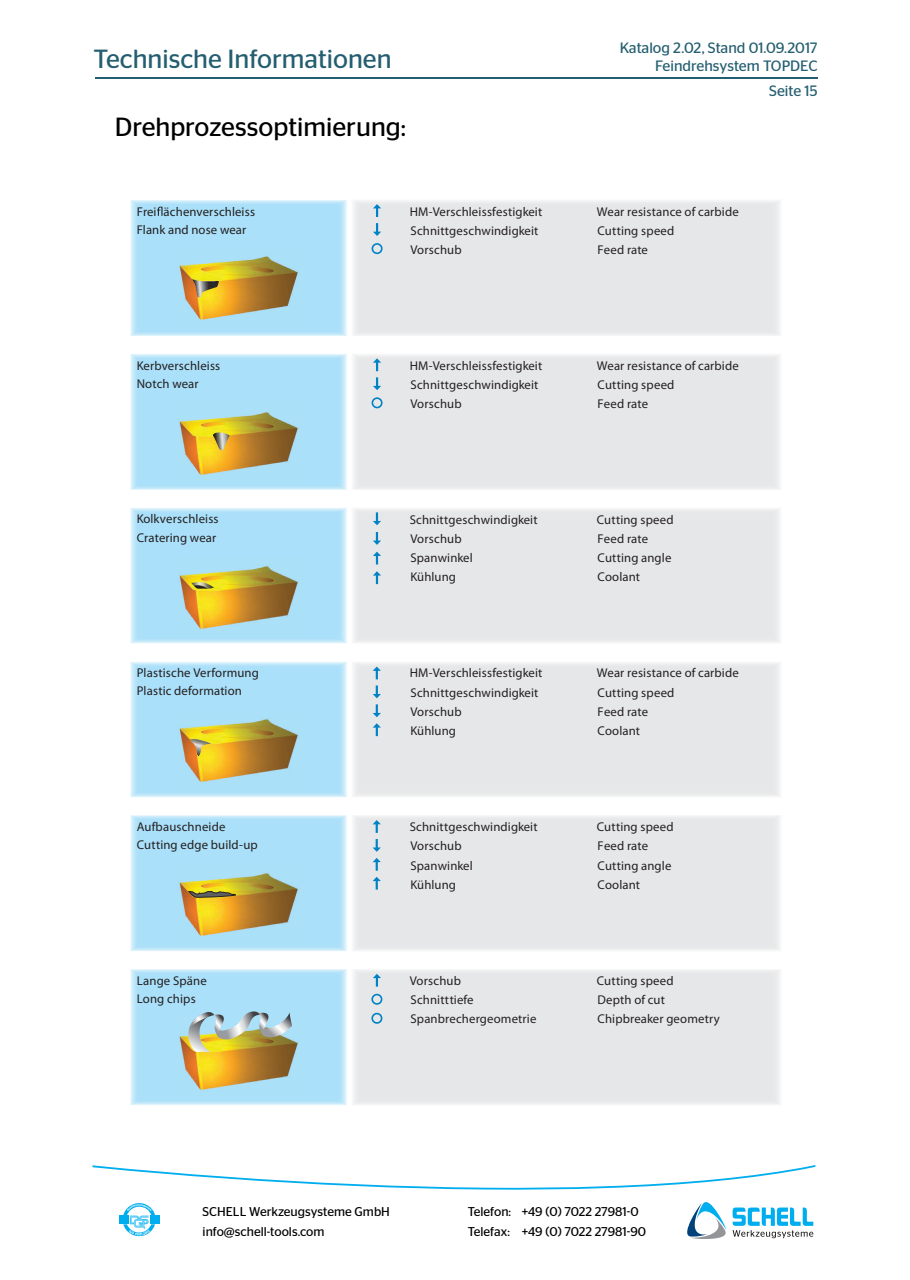
<style>
.page{position:relative;width:910px;height:1280px;background:#fff}
.page>*{position:absolute;margin:0;border:0;box-sizing:border-box;transform-origin:0 0}
.t1{font:26.25px "Stag Sans";color:#245e70}
.t2{font:26.25px "Stag Sans";color:#010001}
.t3{font:15px/18px "Stag Sans";color:#245e70;text-align:right}
.t4{font:12.75px/18px "Myriad Pro";letter-spacing:.01em;color:#231f20}
.t5{font:12.75px/19.8px "Stag Sans";color:#010001}
</style>
<div class="page">
<hr style="left:95px;top:77px;width:723px;height:1px;background:#245e70">
<img style="left:130px;top:200px;width:217px;height:136px">
<img style="left:130px;top:354px;width:217px;height:136px">
<img style="left:130px;top:508px;width:217px;height:135px">
<img style="left:130px;top:662px;width:217px;height:135px">
<img style="left:130px;top:969px;width:217px;height:136px">
<img style="left:130px;top:815px;width:217px;height:136px">
<div style="left:353px;top:201px;width:427px;height:135px;background:#e6e7e9"></div>
<div style="left:353px;top:355px;width:427px;height:135px;background:#e6e7e9"></div>
<img style="left:173px;top:247px;width:130px;height:80px">
<img style="left:192px;top:279px;width:27px;height:18px">
<img style="left:173px;top:556px;width:130px;height:80px">
<img style="left:190px;top:581px;width:25px;height:8px">
<img style="left:193px;top:585px;width:15px;height:4px">
<img style="left:173px;top:403px;width:130px;height:79px">
<img style="left:211px;top:432px;width:19px;height:18px">
<img style="left:173px;top:710px;width:130px;height:79px">
<img style="left:189px;top:738px;width:23px;height:18px">
<img style="left:173px;top:863px;width:130px;height:80px">
<svg style="left:189px;top:891px;width:47px;height:6px"></svg>
<img style="left:173px;top:1018px;width:130px;height:79px">
<img style="left:187px;top:1011px;width:105px;height:41px">
<svg style="left:373px;top:204px;width:8px;height:13px"></svg>
<svg style="left:373px;top:223px;width:8px;height:13px"></svg>
<div style="left:372px;top:243px;width:11px;height:11px;border:2px solid #0082c5;border-radius:50%"></div>
<svg style="left:373px;top:358px;width:8px;height:13px"></svg>
<svg style="left:373px;top:377px;width:8px;height:13px"></svg>
<div style="left:372px;top:397px;width:11px;height:11px;border:2px solid #0082c5;border-radius:50%"></div>
<svg style="left:373px;top:532px;width:8px;height:13px"></svg>
<svg style="left:373px;top:512px;width:8px;height:13px"></svg>
<svg style="left:373px;top:552px;width:8px;height:12px"></svg>
<svg style="left:373px;top:571px;width:8px;height:13px"></svg>
<svg style="left:373px;top:839px;width:8px;height:13px"></svg>
<svg style="left:373px;top:877px;width:8px;height:13px"></svg>
<svg style="left:373px;top:820px;width:8px;height:13px"></svg>
<svg style="left:373px;top:858px;width:8px;height:13px"></svg>
<svg style="left:373px;top:685px;width:8px;height:13px"></svg>
<svg style="left:373px;top:723px;width:8px;height:13px"></svg>
<svg style="left:373px;top:666px;width:8px;height:13px"></svg>
<svg style="left:373px;top:704px;width:8px;height:13px"></svg>
<svg style="left:373px;top:974px;width:8px;height:13px"></svg>
<svg style="left:371px;top:993px;width:12px;height:31px"></svg>
<svg style="left:157px;top:207px;width:6px;height:9px"></svg>
<svg style="left:92px;top:1165px;width:724px;height:25px"></svg>
<svg style="left:687px;top:1202px;width:126px;height:37px"></svg>
<svg style="left:119px;top:1203px;width:40px;height:33px"></svg>
<h1 class="t1" style="left:94px;top:44px;width:300px">Technische Informationen</h1>
<p class="t3" style="left:620px;top:39px;width:199px">Katalog 2.02, Stand 01.09.2017<br>Feindrehsystem TOPDEC</p>
<p class="t3" style="left:769px;top:82px;width:50px">Seite 15</p>
<h1 class="t2" style="left:115px;top:112px;width:293px">Drehprozessoptimierung:</h1>
<p class="t4" style="left:137px;top:202px;width:120px">Frei ächenverschleiss<br>Flank and nose wear</p>
<p class="t4" style="left:410px;top:202px;width:134px">HM-Verschleissfestigkeit</p>
<p class="t4" style="left:597px;top:202px;width:144px">Wear resistance of carbide</p>
<p class="t4" style="left:410px;top:221px;width:129px">Schnittgeschwindigkeit</p>
<p class="t4" style="left:598px;top:221px;width:78px">Cutting speed</p>
<p class="t4" style="left:410px;top:241px;width:53px">Vorschub</p>
<p class="t4" style="left:598px;top:241px;width:52px">Feed rate</p>
<p class="t4" style="left:137px;top:356px;width:85px">Kerbverschleiss<br>Notch wear</p>
<p class="t4" style="left:410px;top:356px;width:134px">HM-Verschleissfestigkeit</p>
<p class="t4" style="left:597px;top:356px;width:144px">Wear resistance of carbide</p>
<p class="t4" style="left:410px;top:375px;width:129px">Schnittgeschwindigkeit</p>
<p class="t4" style="left:598px;top:375px;width:78px">Cutting speed</p>
<p class="t4" style="left:410px;top:394px;width:53px">Vorschub</p>
<p class="t4" style="left:598px;top:394px;width:52px">Feed rate</p>
<p class="t4" style="left:137px;top:510px;width:83px">Kolkverschleiss<br>Cratering wear</p>
<p class="t4" style="left:410px;top:510px;width:129px">Schnittgeschwindigkeit</p>
<p class="t4" style="left:597px;top:510px;width:78px">Cutting speed</p>
<p class="t4" style="left:410px;top:529px;width:53px">Vorschub</p>
<p class="t4" style="left:598px;top:529px;width:52px">Feed rate</p>
<p class="t4" style="left:410px;top:548px;width:64px">Spanwinkel</p>
<p class="t4" style="left:598px;top:548px;width:75px">Cutting angle</p>
<p class="t4" style="left:410px;top:567px;width:47px">Kühlung</p>
<p class="t4" style="left:598px;top:567px;width:44px">Coolant</p>
<p class="t4" style="left:137px;top:664px;width:124px">Plastische Verformung<br>Plastic deformation</p>
<p class="t4" style="left:410px;top:664px;width:134px">HM-Verschleissfestigkeit</p>
<p class="t4" style="left:597px;top:664px;width:144px">Wear resistance of carbide</p>
<p class="t4" style="left:410px;top:683px;width:129px">Schnittgeschwindigkeit</p>
<p class="t4" style="left:598px;top:683px;width:78px">Cutting speed</p>
<p class="t4" style="left:410px;top:702px;width:53px">Vorschub</p>
<p class="t4" style="left:598px;top:702px;width:52px">Feed rate</p>
<p class="t4" style="left:410px;top:721px;width:47px">Kühlung</p>
<p class="t4" style="left:598px;top:721px;width:44px">Coolant</p>
<p class="t4" style="left:137px;top:818px;width:122px">Aufbauschneide<br>Cutting edge build-up</p>
<p class="t4" style="left:410px;top:818px;width:129px">Schnittgeschwindigkeit</p>
<p class="t4" style="left:597px;top:818px;width:78px">Cutting speed</p>
<p class="t4" style="left:410px;top:837px;width:53px">Vorschub</p>
<p class="t4" style="left:598px;top:837px;width:52px">Feed rate</p>
<p class="t4" style="left:410px;top:856px;width:64px">Spanwinkel</p>
<p class="t4" style="left:598px;top:856px;width:75px">Cutting angle</p>
<p class="t4" style="left:410px;top:875px;width:47px">Kühlung</p>
<p class="t4" style="left:598px;top:875px;width:44px">Coolant</p>
<p class="t4" style="left:137px;top:971px;width:71px">Lange Späne<br>Long chips</p>
<p class="t4" style="left:410px;top:971px;width:53px">Vorschub</p>
<p class="t4" style="left:597px;top:971px;width:78px">Cutting speed</p>
<p class="t4" style="left:410px;top:991px;width:65px">Schnitttiefe</p>
<p class="t4" style="left:598px;top:991px;width:69px">Depth of cut</p>
<p class="t4" style="left:410px;top:1010px;width:127px">Spanbrechergeometrie</p>
<p class="t4" style="left:598px;top:1010px;width:124px">Chipbreaker geometry</p>
<p class="t5" style="left:203px;top:1201px;width:189px">SCHELL Werkzeugsysteme GmbH info@schell-tools.com</p>
<p class="t5" style="left:468px;top:1201px;width:180px">Telefon: +49 (0) 7022 27981-0<br>Telefax: +49 (0) 7022 27981-90</p>
</div>
